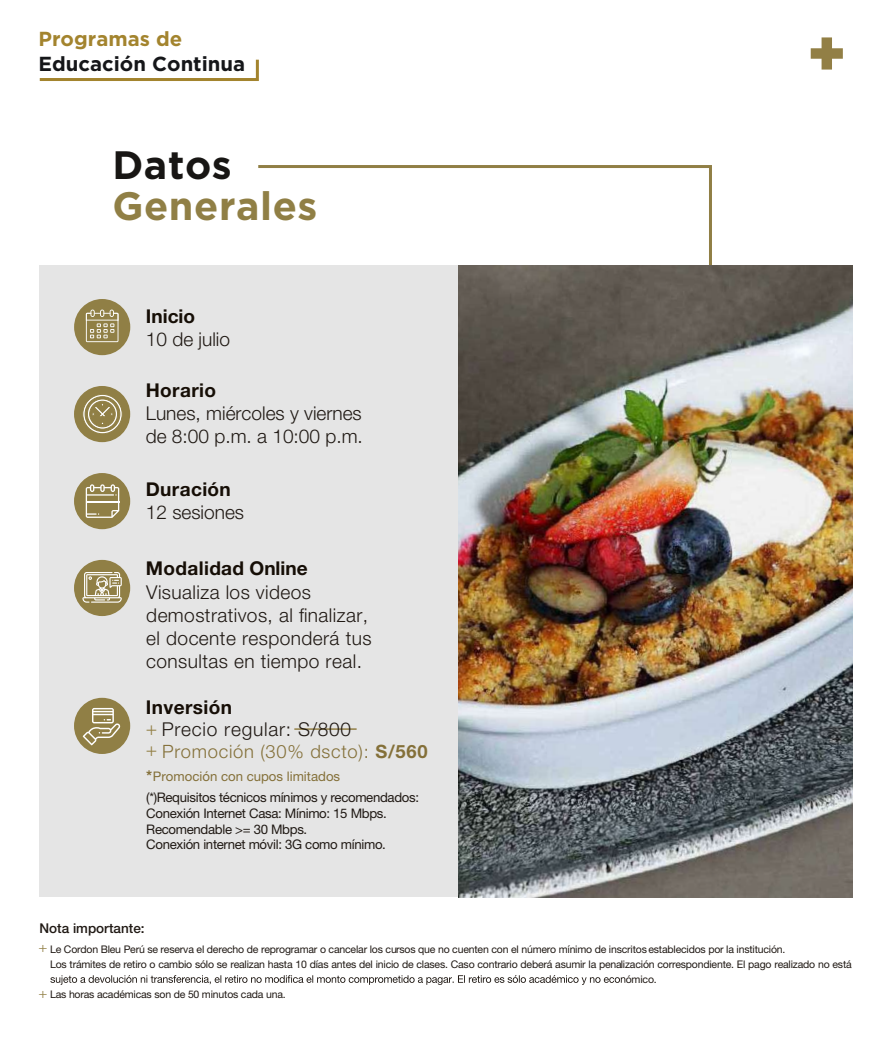
<style>
.page{position:relative;width:892px;height:1063px;background:#fff}
.page>*{position:absolute;margin:0;border:0;box-sizing:border-box;transform-origin:0 0}
.t1{font:700 39.6px "Gotham";letter-spacing:.015em;color:#907f45}
.t2{font:700 39.6px "Gotham";letter-spacing:.015em;color:#181614}
.t3{font:700 20.25px "Gotham";color:#151619}
.t4{font:700 20.25px "Gotham";color:#a3842e}
.t5{font:300 19.05px/23px "Helvetica Neue LT Std";letter-spacing:.02em;color:#201914}
.t6{font:300 19.05px/23px "Helvetica Neue LT Std";color:#201914}
.t7{font:700 19.05px "Helvetica Neue LT Std";letter-spacing:.02em;color:#160e06}
.t8{font:300 19.05px/19.5px "Helvetica Neue LT Std";letter-spacing:.04em;color:#201914}
.t9{font:300 18.3px "Helvetica Neue LT Std";letter-spacing:.04em;color:#847039}
.t10{font:300 13.95px "Helvetica Neue LT Std";color:#917f45;scale:1.07 1}
.t11{font:500 13.5px "Helvetica Neue LT Std";color:#201914}
.t12{font:13.2px/15.9px "Helvetica Neue LT Std";letter-spacing:-.025em;color:#201914}
.t13{font:10.5px "Helvetica Neue LT Std";letter-spacing:-.015em;color:#201914}
.s1{font-weight:700}
.s2{font-weight:700;font-size:15px;color:#847039}
.s3{color:#847039}
.s4{color:#927f45}
</style>
<div class="page">
<svg style="left:258px;top:165px;width:455px;height:101px"></svg>
<div style="left:40px;top:265px;width:421px;height:632px;background:#e5e5e5"></div>
<hr style="left:294px;top:728px;width:63px;height:2px;background:#927f45">
<svg style="left:50px;top:975px;width:575px;height:10px"></svg>
<svg style="left:811px;top:37px;width:32px;height:33px"></svg>
<svg style="left:39px;top:59px;width:220px;height:22px"></svg>
<div style="left:74px;top:299px;width:56px;height:56px;background:#907f45;border-radius:50%"></div>
<div style="left:74px;top:386px;width:56px;height:56px;background:#907f45;border-radius:50%"></div>
<div style="left:74px;top:473px;width:56px;height:56px;background:#907f45;border-radius:50%"></div>
<svg style="left:86px;top:310px;width:32px;height:32px"></svg>
<svg style="left:82px;top:394px;width:41px;height:40px"></svg>
<svg style="left:86px;top:484px;width:33px;height:34px"></svg>
<hr style="left:86px;top:501px;width:33px;height:2px;background:#fff">
<div style="left:74px;top:560px;width:56px;height:56px;background:#907f45;border-radius:50%"></div>
<svg style="left:82px;top:572px;width:40px;height:31px"></svg>
<div style="left:74px;top:698px;width:56px;height:56px;background:#907f45;border-radius:50%"></div>
<svg style="left:83px;top:708px;width:38px;height:37px"></svg>
<img style="left:459px;top:266px;width:393px;height:631px">
<h2 class="t4" style="left:39px;top:27px;width:145px">Programas de</h2>
<h2 class="t3" style="left:39px;top:52px;width:208px">Educación Continua</h2>
<h1 class="t2" style="left:112px;top:142px;width:121px">Datos</h1>
<h1 class="t1" style="left:112px;top:183px;width:207px">Generales</h1>
<h3 class="t7" style="left:146px;top:305px;width:51px">Inicio</h3>
<h3 class="t6" style="left:146px;top:327px;width:86px">10 de julio</h3>
<h3 class="t7" style="left:146px;top:379px;width:72px">Horario</h3>
<h3 class="t6" style="left:146px;top:401px;width:219px">Lunes, miércoles y viernes de 8:00 p.m. a 10:00 p.m.</h3>
<h3 class="t7" style="left:146px;top:478px;width:87px">Duración</h3>
<h3 class="t6" style="left:146px;top:501px;width:100px">12 sesiones</h3>
<h3 class="t7" style="left:146px;top:557px;width:163px">Modalidad Online</h3>
<h3 class="t5" style="left:146px;top:581px;width:227px">Visualiza los videos demostrativos, al finalizar, el docente responderá tus consultas en tiempo real.</h3>
<h3 class="t7" style="left:146px;top:696px;width:88px">Inversión</h3>
<h3 class="t9" style="left:162px;top:741px;width:267px">Promoción (30% dscto): <span class="s1">S/560</span></h3>
<p class="t12" style="left:146px;top:765px;width:274px;line-height:21.3px"><span class="s2">*</span><span class="s3">Promoción con cupos limitados<br></span>(*)Requisitos técnicos mínimos y recomendados:</p>
<p class="t12" style="left:146px;top:805px;width:242px">Conexión Internet Casa: Mínimo: 15 Mbps.<br>Recomendable &gt;= 30 Mbps.<br>Conexión internet móvil: 3G como mínimo.</p>
<h3 class="t8" style="left:146px;top:719px;width:207px"><span class="s4">+</span> Precio regular: S/800 <span class="s4">+</span></h3>
<p class="t11" style="left:40px;top:920px;width:107px">Nota importante:</p>
<h3 class="t10" style="left:39px;top:939px;width:10px">+</h3>
<h3 class="t10" style="left:39px;top:984px;width:10px">+</h3>
<p class="t13" style="left:50px;top:943px;width:737px">Le Cordon Bleu Perú se reserva el derecho de reprogramar o cancelar los cursos que no cuenten con el número mínimo de inscritos establecidos por la institución.</p>
<p class="t13" style="left:50px;top:958px;width:803px">Los trámites de retiro o cambio sólo se realizan hasta 10 días antes del inicio de clases. Caso contrario deberá asumir la penalización correspondiente. El pago realizado no está</p>
<p class="t13" style="left:626px;top:973px;width:32px">ómico.</p>
<p class="t13" style="left:50px;top:988px;width:237px">Las horas académicas son de 50 minutos cada una.</p>
</div>
